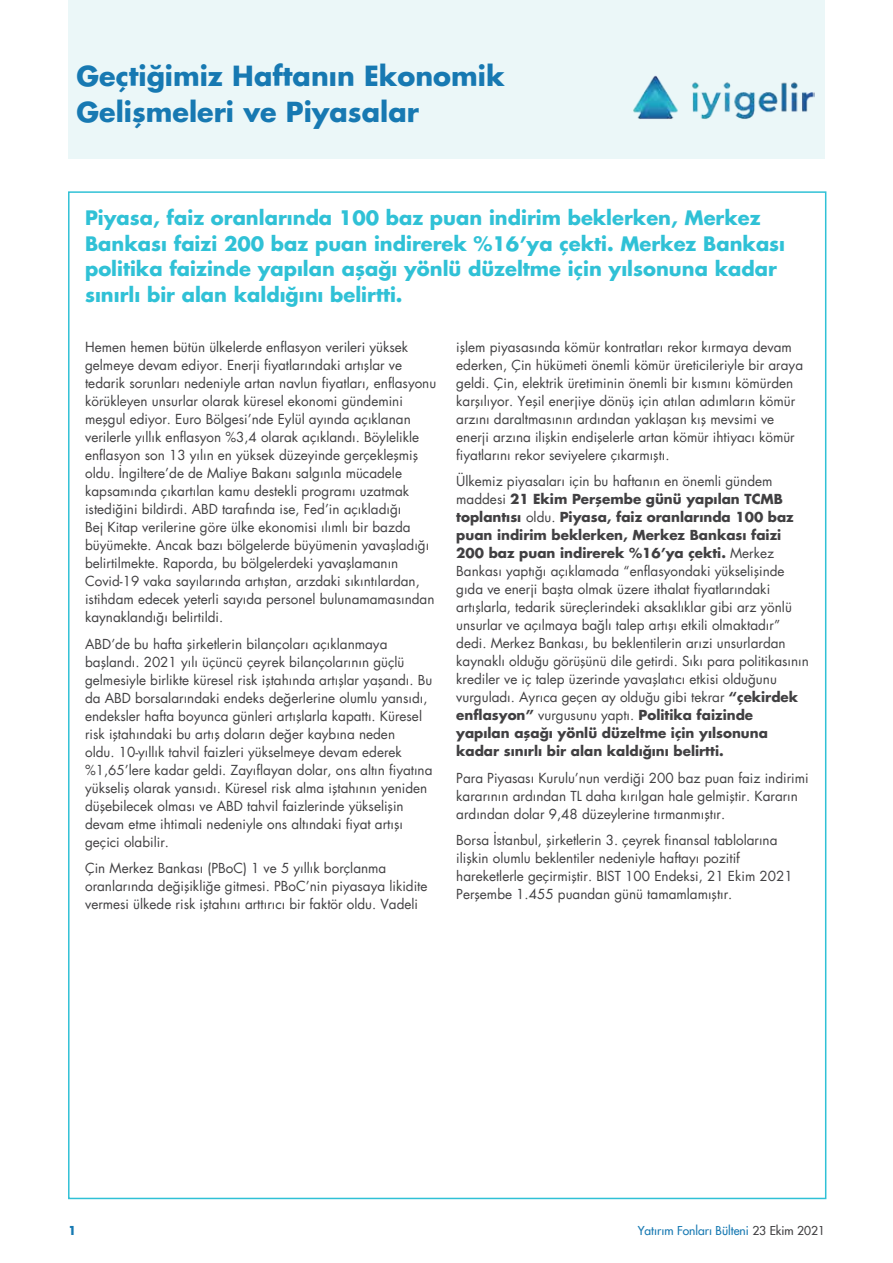
<style>
.page{position:relative;width:893px;height:1263px;background:#fff}
.page>*{position:absolute;margin:0;border:0;box-sizing:border-box;transform-origin:0 0}
.t1{font:700 27px/36px "Futura";color:#1779b2}
.t2{font:700 19.5px/25.5px "Futura";color:#30c1d6}
.t3{font:13.5px/18px "Futura";color:#414042}
.t4{font:12px "Futura";color:#1779b2}
.t5{font:700 12px "Futura";color:#1779b2}
.s1{font-weight:700}
.s2{color:#414042}
</style>
<div class="page">
<div style="left:68px;top:0;width:757px;height:158px;background:#ebf7f8"></div>
<img style="left:633px;top:75px;width:181px;height:44px">
<div style="left:68px;top:191px;width:758px;height:1008px;background:#fff;border:2px solid #30c1d6"></div>
<h1 class="t1" style="left:77px;top:57px;width:430px">Geçtiğimiz Haftanın Ekonomik<br>Gelişmeleri ve Piyasalar</h1>
<p class="t2" style="left:85px;top:205px;width:702px">Piyasa, faiz oranlarında 100 baz puan indirim beklerken, Merkez Bankası faizi 200 baz puan indirerek %16’ya çekti. Merkez Bankası politika faizinde yapılan aşağı yönlü düzeltme için yılsonuna kadar sınırlı bir alan kaldığını belirtti.</p>
<p class="t3" style="left:85px;top:338px;width:353px">Hemen hemen bütün ülkelerde enflasyon verileri yüksek gelmeye devam ediyor. Enerji fiyatlarındaki artışlar ve tedarik sorunları nedeniyle artan navlun fiyatları, enflasyonu körükleyen unsurlar olarak küresel ekonomi gündemini meşgul ediyor. Euro Bölgesi’nde Eylül ayında açıklanan verilerle yıllık enflasyon %3,4 olarak açıklandı. Böylelikle enflasyon son 13 yılın en yüksek düzeyinde gerçekleşmiş oldu. İngiltere’de de Maliye Bakanı salgınla mücadele kapsamında çıkartılan kamu destekli programı uzatmak istediğini bildirdi. ABD tarafında ise, Fed’in açıkladığı<br>Bej Kitap verilerine göre ülke ekonomisi ılımlı bir bazda büyümekte. Ancak bazı bölgelerde büyümenin yavaşladığı belirtilmekte. Raporda, bu bölgelerdeki yavaşlamanın Covid-19 vaka sayılarında artıştan, arzdaki sıkıntılardan, istihdam edecek yeterli sayıda personel bulunamamasından kaynaklandığı belirtildi.</p>
<p class="t3" style="left:85px;top:634px;width:349px">ABD’de bu hafta şirketlerin bilançoları açıklanmaya başlandı. 2021 yılı üçüncü çeyrek bilançolarının güçlü gelmesiyle birlikte küresel risk iştahında artışlar yaşandı. Bu da ABD borsalarındaki endeks değerlerine olumlu yansıdı, endeksler hafta boyunca günleri artışlarla kapattı. Küresel risk iştahındaki bu artış doların değer kaybına neden<br>oldu. 10-yıllık tahvil faizleri yükselmeye devam ederek %1,65’lere kadar geldi. Zayıflayan dolar, ons altın fiyatına yükseliş olarak yansıdı. Küresel risk alma iştahının yeniden düşebilecek olması ve ABD tahvil faizlerinde yükselişin devam etme ihtimali nedeniyle ons altındaki fiyat artışı geçici olabilir.</p>
<p class="t3" style="left:85px;top:859px;width:344px">Çin Merkez Bankası (PBoC) 1 ve 5 yıllık borçlanma oranlarında değişikliğe gitmesi. PBoC’nin piyasaya likidite vermesi ülkede risk iştahını arttırıcı bir faktör oldu. Vadeli</p>
<p class="t3" style="left:456px;top:338px;width:348px">işlem piyasasında kömür kontratları rekor kırmaya devam ederken, Çin hükümeti önemli kömür üreticileriyle bir araya geldi. Çin, elektrik üretiminin önemli bir kısmını kömürden karşılıyor. Yeşil enerjiye dönüş için atılan adımların kömür arzını daraltmasının ardından yaklaşan kış mevsimi ve enerji arzına ilişkin endişelerle artan kömür ihtiyacı kömür fiyatlarını rekor seviyelere çıkarmıştı.</p>
<p class="t3" style="left:456px;top:472px;width:354px">Ülkemiz piyasaları için bu haftanın en önemli gündem maddesi <span class="s1">21 Ekim Perşembe günü yapılan TCMB toplantısı</span> oldu. <span class="s1">Piyasa, faiz oranlarında 100 baz puan indirim beklerken, Merkez Bankası faizi 200 baz puan indirerek %16’ya çekti.</span> Merkez Bankası yaptığı açıklamada “enflasyondaki yükselişinde gıda ve enerji başta olmak üzere ithalat fiyatlarındaki artışlarla, tedarik süreçlerindeki aksaklıklar gibi arz yönlü unsurlar ve açılmaya bağlı talep artışı etkili olmaktadır” dedi. Merkez Bankası, bu beklentilerin arızi unsurlardan kaynaklı olduğu görüşünü dile getirdi. Sıkı para politikasının krediler ve iç talep üzerinde yavaşlatıcı etkisi olduğunu vurguladı. Ayrıca geçen ay olduğu gibi tekrar <span class="s1">“çekirdek enflasyon”</span> vurgusunu yaptı. <span class="s1">Politika faizinde yapılan aşağı yönlü düzeltme için yılsonuna kadar sınırlı bir alan kaldığını belirtti.</span></p>
<p class="t3" style="left:456px;top:769px;width:354px">Para Piyasası Kurulu’nun verdiği 200 baz puan faiz indirimi kararının ardından TL daha kırılgan hale gelmiştir. Kararın ardından dolar 9,48 düzeylerine tırmanmıştır.</p>
<p class="t3" style="left:456px;top:831px;width:338px">Borsa İstanbul, şirketlerin 3. çeyrek finansal tablolarına ilişkin olumlu beklentiler nedeniyle haftayı pozitif hareketlerle geçirmiştir. BIST 100 Endeksi, 21 Ekim 2021<br>Perşembe 1.455 puandan günü tamamlamıştır.</p>
<p class="t5" style="left:68px;top:1222px;width:10px">1</p>
<p class="t4" style="left:638px;top:1223px;width:189px">Yatırım Fonları Bülteni <span class="s2">23 Ekim 2021</span></p>
</div>
